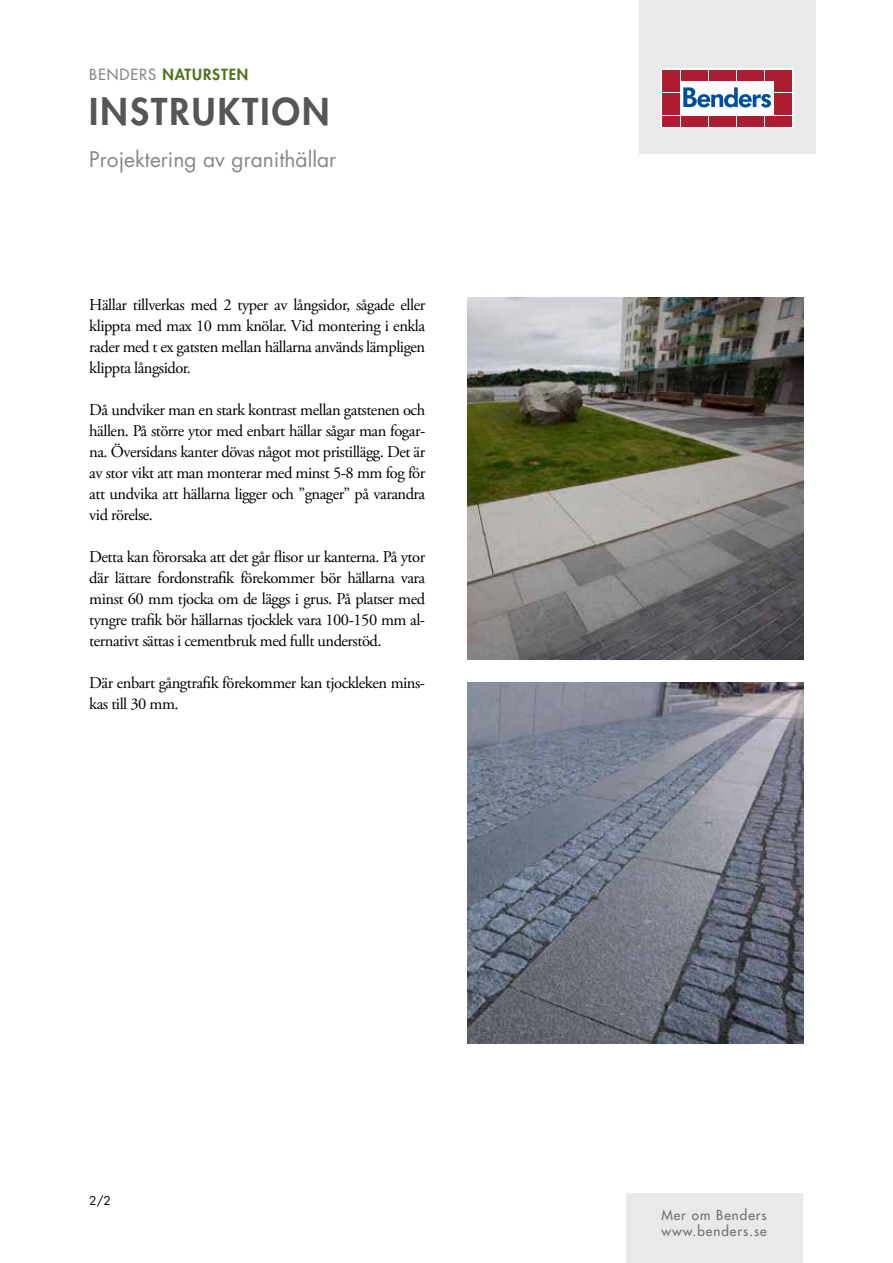
<style>
.page{position:relative;width:893px;height:1263px;background:#fff}
.page>*{position:absolute;margin:0;border:0;box-sizing:border-box;transform-origin:0 0}
.t1{font:800 36px "Futura Std";letter-spacing:.06em;color:#555756}
.t2{font:21px "Futura Std";color:#868786}
.t3{font:16.5px/21px "Adobe Garamond Pro";letter-spacing:-.03em;color:#000;text-align:justify}
.t4{font:800 15px "Futura Std";letter-spacing:.06em;color:#507419}
.t5{font:500 13.5px/16.2px "Futura Std";letter-spacing:.07em;color:#6f7070}
.t6{font:12px "Futura Std";color:#000}
.s1{font-weight:500;color:#878988}
</style>
<div class="page">
<div style="left:639px;top:0;width:176px;height:153px;background:#e8e9e9"></div>
<svg style="left:661px;top:69px;width:132px;height:59px;background:#edcfd3"></svg>
<div style="left:662px;top:70px;width:9px;height:10px;background:#af1d31"></div>
<div style="left:672px;top:70px;width:8px;height:10px;background:#af1d31"></div>
<div style="left:662px;top:81px;width:9px;height:11px;background:#af1d31"></div>
<div style="left:672px;top:81px;width:8px;height:11px;background:#af1d31"></div>
<div style="left:662px;top:93px;width:9px;height:10px;background:#af1d31"></div>
<div style="left:672px;top:93px;width:8px;height:10px;background:#af1d31"></div>
<div style="left:662px;top:104px;width:9px;height:11px;background:#af1d31"></div>
<div style="left:672px;top:104px;width:8px;height:11px;background:#af1d31"></div>
<div style="left:662px;top:116px;width:9px;height:10px;background:#af1d31"></div>
<div style="left:672px;top:116px;width:8px;height:10px;background:#af1d31"></div>
<div style="left:681px;top:70px;width:8px;height:10px;background:#af1d31"></div>
<div style="left:690px;top:70px;width:9px;height:10px;background:#af1d31"></div>
<div style="left:700px;top:70px;width:8px;height:10px;background:#af1d31"></div>
<div style="left:709px;top:70px;width:8px;height:10px;background:#af1d31"></div>
<div style="left:718px;top:70px;width:9px;height:10px;background:#af1d31"></div>
<div style="left:728px;top:70px;width:8px;height:10px;background:#af1d31"></div>
<div style="left:737px;top:70px;width:8px;height:10px;background:#af1d31"></div>
<div style="left:746px;top:70px;width:9px;height:10px;background:#af1d31"></div>
<div style="left:756px;top:70px;width:8px;height:10px;background:#af1d31"></div>
<div style="left:765px;top:70px;width:8px;height:10px;background:#af1d31"></div>
<div style="left:681px;top:116px;width:8px;height:10px;background:#af1d31"></div>
<div style="left:690px;top:116px;width:9px;height:10px;background:#af1d31"></div>
<div style="left:700px;top:116px;width:8px;height:10px;background:#af1d31"></div>
<div style="left:709px;top:116px;width:8px;height:10px;background:#af1d31"></div>
<div style="left:718px;top:116px;width:9px;height:10px;background:#af1d31"></div>
<div style="left:728px;top:116px;width:8px;height:10px;background:#af1d31"></div>
<div style="left:737px;top:116px;width:8px;height:10px;background:#af1d31"></div>
<div style="left:746px;top:116px;width:9px;height:10px;background:#af1d31"></div>
<div style="left:756px;top:116px;width:8px;height:10px;background:#af1d31"></div>
<div style="left:765px;top:116px;width:8px;height:10px;background:#af1d31"></div>
<div style="left:774px;top:70px;width:9px;height:10px;background:#af1d31"></div>
<div style="left:784px;top:70px;width:8px;height:10px;background:#af1d31"></div>
<div style="left:774px;top:81px;width:9px;height:11px;background:#af1d31"></div>
<div style="left:784px;top:81px;width:8px;height:11px;background:#af1d31"></div>
<div style="left:774px;top:93px;width:9px;height:10px;background:#af1d31"></div>
<div style="left:784px;top:93px;width:8px;height:10px;background:#af1d31"></div>
<div style="left:774px;top:104px;width:9px;height:11px;background:#af1d31"></div>
<div style="left:784px;top:104px;width:8px;height:11px;background:#af1d31"></div>
<div style="left:774px;top:116px;width:9px;height:10px;background:#af1d31"></div>
<div style="left:784px;top:116px;width:8px;height:10px;background:#af1d31"></div>
<svg style="left:683px;top:87px;width:88px;height:21px;background:#8fb1d4"></svg>
<div style="left:626px;top:1193px;width:177px;height:70px;background:#e8e9e9"></div>
<img style="left:467px;top:682px;width:336px;height:362px">
<img style="left:468px;top:298px;width:336px;height:361px">
<p class="t4" style="left:89px;top:65px;width:161px"><span class="s1">BENDERS</span> NATURSTEN</p>
<h1 class="t1" style="left:89px;top:89px;width:242px">INSTRUKTION</h1>
<p class="t2" style="left:89px;top:146px;width:249px">Projektering av granithällar</p>
<p class="t3" style="left:89px;top:294px;width:337px">Hällar tillverkas med 2 typer av långsidor, sågade eller klippta med max 10 mm knölar. Vid montering i enkla rader med t ex gatsten mellan hällarna används lämpligen klippta långsidor.</p>
<p class="t3" style="left:89px;top:399px;width:337px">Då undviker man en stark kontrast mellan gatstenen och hällen. På större ytor med enbart hällar sågar man fogar&shy;na. Översidans kanter dövas något mot pristillägg. Det är av stor vikt att man monterar med minst 5-8 mm fog för att undvika att hällarna ligger och ”gnager” på varandra vid rörelse.</p>
<p class="t3" style="left:89px;top:546px;width:337px">Detta kan förorsaka att det går flisor ur kanterna. På ytor där lättare fordonstrafik förekommer bör hällarna vara minst 60 mm tjocka om de läggs i grus. På platser med tyngre trafik bör hällarnas tjocklek vara 100-150 mm al&shy;ternativt sättas i cementbruk med fullt understöd.</p>
<p class="t3" style="left:89px;top:672px;width:337px">Där enbart gångtrafik förekommer kan tjockleken mins&shy;kas till 30 mm.</p>
<p class="t6" style="left:89px;top:1193px;width:23px">2/2</p>
<p class="t5" style="left:661px;top:1207px;width:107px">Mer om Benders www.benders.se</p>
</div>
